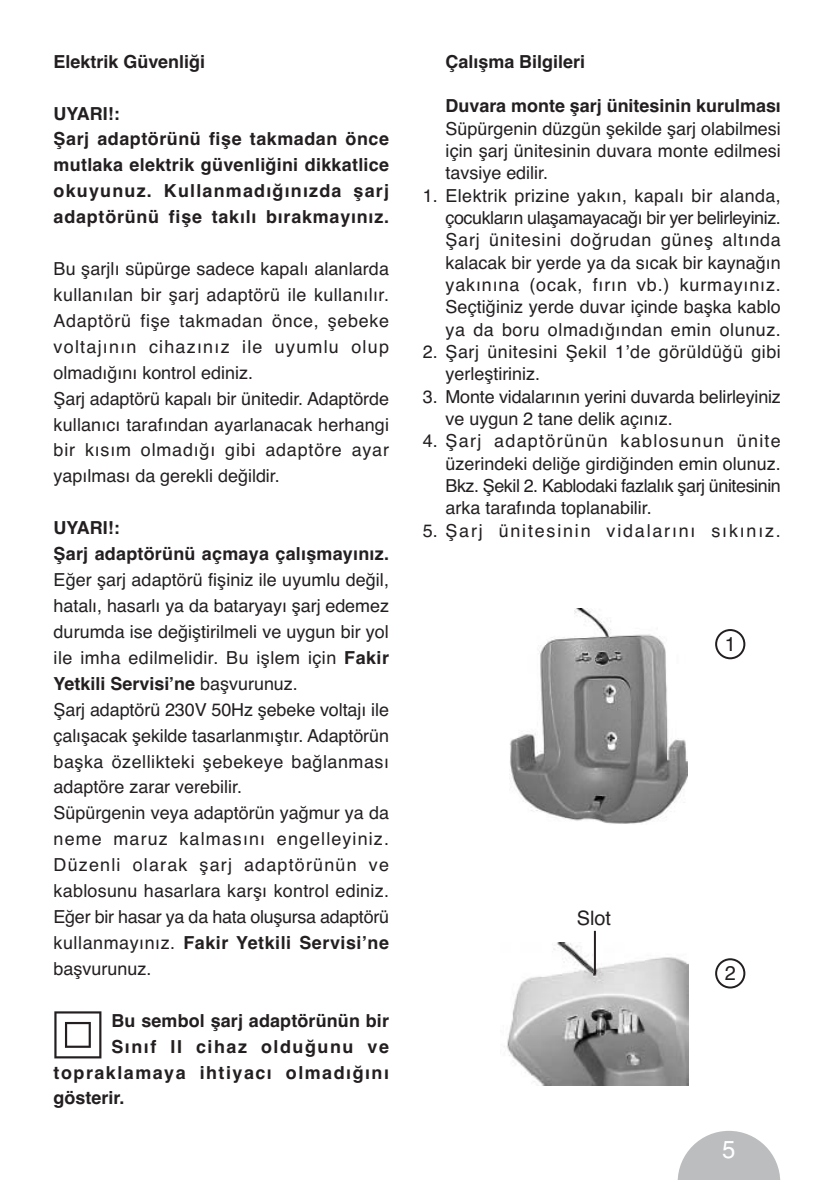
<style>
.page{position:relative;width:835px;height:1180px;background:#fff}
.page>*{position:absolute;margin:0;border:0;box-sizing:border-box;transform-origin:0 0}
.t1{font:23.97px "Helvetica BB";color:#fff}
.t2{font:19.95px "Helvetica TU";color:#231f20}
.t3{font:17.85px/25.9px "Helvetica TU";letter-spacing:.005em;color:#231f20}
.t4{font:700 17.85px/25.9px "Helvetica TU";letter-spacing:.015em;color:#231f20}
.t5{font:700 17.85px "Helvetica TU";letter-spacing:.085em;color:#231f20}
.t6{font:17.85px/22.2px "Helvetica TU";letter-spacing:.03em;color:#231f20}
.t7{font:17.85px "Helvetica TU";letter-spacing:.1em;color:#231f20}
.s1{font-weight:700}
</style>
<div class="page">
<svg style="left:54px;top:608px;width:726px;height:571px"></svg>
<p class="t4" style="left:54px;top:50px;width:153px">Elektrik Güvenliği</p>
<p class="t4" style="left:54px;top:102px;width:337px">UYARI!:<br>Şarj adaptörünü fişe takmadan önce mutlaka elektrik güvenliğini dikkatlice okuyunuz. Kullanmadığınızda şarj adaptörünü fişe takılı bırakmayınız.</p>
<p class="t3" style="left:54px;top:257px;width:337px">Bu şarjlı süpürge sadece kapalı alanlarda kullanılan bir şarj adaptörü ile kullanılır.<br>Adaptörü fişe takmadan önce, şebeke voltajının cihazınız ile uyumlu olup olmadığını kontrol ediniz.<br>Şarj adaptörü kapalı bir ünitedir. Adaptörde kullanıcı tarafından ayarlanacak herhangi bir kısım olmadığı gibi adaptöre ayar yapılması da gerekli değildir.</p>
<p class="t4" style="left:54px;top:516px;width:337px">UYARI!:<br>Şarj adaptörünü açmaya çalışmayınız.</p>
<p class="t3" style="left:54px;top:568px;width:337px">Eğer şarj adaptörü fişiniz ile uyumlu değil, hatalı, hasarlı ya da bataryayı şarj edemez durumda ise değiştirilmeli ve uygun bir yol ile imha edilmelidir. Bu işlem için <span class="s1">Fakir Yetkili Servisi’ne</span> başvurunuz.<br>Şarj adaptörü 230V 50Hz şebeke voltajı ile çalışacak şekilde tasarlanmıştır. Adaptörün başka özellikteki şebekeye bağlanması adaptöre zarar verebilir.<br>Süpürgenin veya adaptörün yağmur ya da neme maruz kalmasını engelleyiniz.<br>Düzenli olarak şarj adaptörünün ve kablosunu hasarlara karşı kontrol ediniz.<br>Eğer bir hasar ya da hata oluşursa adaptörü kullanmayınız. <span class="s1">Fakir Yetkili Servisi’ne </span>başvurunuz.</p>
<p class="t4" style="left:111px;top:1009px;width:279px">Bu sembol şarj adaptörünün bir</p>
<p class="t5" style="left:111px;top:1039px;width:279px">Sınıf II cihaz olduğunu ve</p>
<p class="t5" style="left:54px;top:1065px;width:337px">topraklamaya ihtiyacı olmadığını</p>
<p class="t4" style="left:54px;top:1086px;width:72px">gösterir.</p>
<p class="t4" style="left:445px;top:50px;width:141px">Çalışma Bilgileri</p>
<p class="t4" style="left:445px;top:95px;width:337px">Duvara monte şarj ünitesinin kurulması</p>
<p class="t3" style="left:445px;top:119px;width:337px;line-height:22.2px;text-align:justify">Süpürgenin düzgün şekilde şarj olabilmesi için şarj ünitesinin duvara monte edilmesi tavsiye edilir.</p>
<p class="t3" style="left:445px;top:186px;width:337px;line-height:22.4px;text-align:justify;text-indent:-23px">1. Elektrik prizine yakın, kapalı bir alanda, çocukların ulaşamayacağı bir yer belirleyiniz.<br>Şarj ünitesini doğrudan güneş altında kalacak bir yerde ya da sıcak bir kaynağın yakınına (ocak, fırın vb.) kurmayınız.<br>Seçtiğiniz yerde duvar içinde başka kablo ya da boru olmadığından emin olunuz.</p>
<p class="t6" style="left:445px;top:342px;width:337px;text-indent:-23px">2. Şarj ünitesini Şekil 1’de görüldüğü gibi yerleştiriniz.</p>
<p class="t3" style="left:445px;top:387px;width:337px;line-height:22.2px;text-indent:-23px">3. Monte vidalarının yerini duvarda belirleyiniz ve uygun 2 tane delik açınız.</p>
<p class="t3" style="left:445px;top:431px;width:337px;line-height:22.2px;text-align:justify;text-indent:-23px">4. Şarj adaptörünün kablosunun ünite üzerindeki deliğe girdiğinden emin olunuz.<br>Bkz. Şekil 2. Kablodaki fazlalık şarj ünitesinin arka tarafında toplanabilir.</p>
<p class="t7" style="left:423px;top:523px;width:359px">5. Şarj ünitesinin vidalarını sıkınız.</p>
<p class="t2" style="left:577px;top:910px;width:36px">Slot</p>
<p class="t2" style="left:725px;top:636px;width:13px">1</p>
<p class="t2" style="left:725px;top:965px;width:13px">2</p>
<h1 class="t1" style="left:722px;top:1140px;width:15px">5</h1>
</div>
